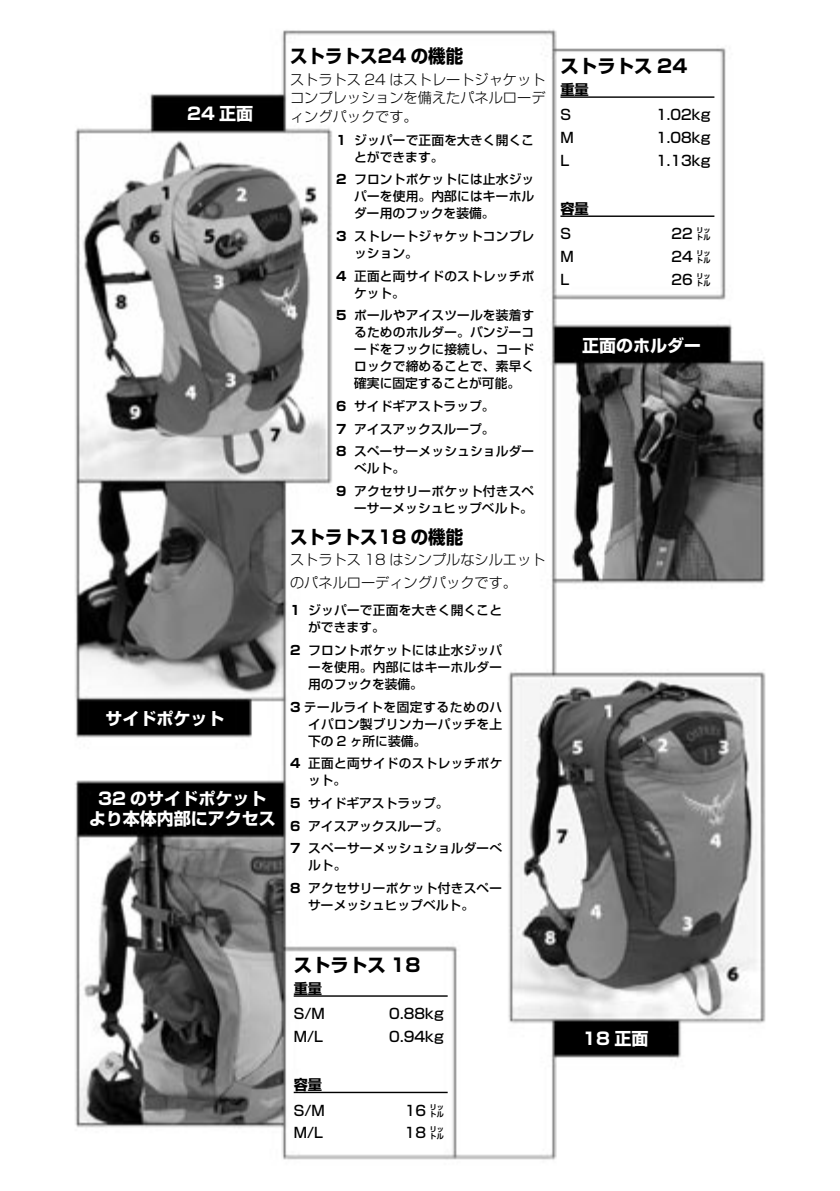
<style>
.page{position:relative;width:840px;height:1191px;background:#fff}
.page>*{position:absolute;margin:0;border:0;box-sizing:border-box;transform-origin:0 0}
.t1{font:700 18.4px "Shin Go";color:#000;scale:.95 1}
.t2{font:700 18.4px "Shin Go";color:#000}
.t3{font:700 17px "Shin Go";color:#fff}
.t4{font:300 14.2px/18.4px "Shin Go";color:#000;text-align:justify}
.t5{font:500 14.2px "Shin Go";color:#000}
.t6{font:700 14.2px "Shin Go";color:#000}
.t7{font:500 12.8px/17px "Shin Go";letter-spacing:.01em;color:#000}
.t8{font:700 12.8px "Shin Go";color:#000}
.s1{font-weight:700}
</style>
<div class="page">
<img style="left:75px;top:29px;width:691px;height:1131px">
<hr style="left:560px;top:96px;width:154px;height:2px;background:#000">
<hr style="left:560px;top:215px;width:154px;height:2px;background:#000">
<hr style="left:293px;top:995px;width:154px;height:1px;background:#000">
<hr style="left:293px;top:1091px;width:154px;height:2px;background:#000">
<p class="t3" style="left:187px;top:102px;width:67px">24 正面</p>
<p class="t3" style="left:105px;top:707px;width:121px">サイドポケット</p>
<p class="t3" style="left:98px;top:787px;width:170px">32 のサイドポケット</p>
<p class="t3" style="left:89px;top:807px;width:189px">より本体内部にアクセス</p>
<p class="t1" style="left:290px;top:44px;width:184px">ストラトス24 の機能</p>
<p class="t4" style="left:290px;top:70px;width:257px">ストラトス 24 はストレートジャケットコンプレッションを備えたパネルローディングパックです。</p>
<p class="t7" style="left:354px;top:131px;width:181px">ジッパーで正面を大きく開くこ</p>
<p class="t8" style="left:336px;top:131px;width:12px">1</p>
<p class="t8" style="left:336px;top:171px;width:12px">2</p>
<p class="t8" style="left:336px;top:227px;width:12px">3</p>
<p class="t8" style="left:336px;top:267px;width:12px">4</p>
<p class="t8" style="left:336px;top:307px;width:12px">5</p>
<p class="t8" style="left:336px;top:397px;width:12px">6</p>
<p class="t8" style="left:336px;top:420px;width:12px">7</p>
<p class="t8" style="left:336px;top:443px;width:12px">8</p>
<p class="t8" style="left:336px;top:483px;width:12px">9</p>
<p class="t7" style="left:354px;top:148px;width:91px">とができます。</p>
<p class="t7" style="left:354px;top:170px;width:181px">フロントポケットには止水ジッ</p>
<p class="t7" style="left:354px;top:187px;width:181px">パーを使用。内部にはキーホルダー用のフックを装備。</p>
<p class="t7" style="left:354px;top:227px;width:181px">ストレートジャケットコンプレ</p>
<p class="t7" style="left:354px;top:244px;width:65px">ッション。</p>
<p class="t7" style="left:354px;top:267px;width:181px">正面と両サイドのストレッチポ</p>
<p class="t7" style="left:354px;top:284px;width:52px">ケット。</p>
<p class="t7" style="left:354px;top:306px;width:181px">ポールやアイスツールを装着す</p>
<p class="t7" style="left:354px;top:323px;width:181px;text-align:justify">るためのホルダー。バンジーコードをフックに接続し、コードロックで締めることで、素早く確実に固定することが可能。</p>
<p class="t7" style="left:354px;top:397px;width:142px">サイドギアストラップ。</p>
<p class="t7" style="left:354px;top:420px;width:142px">アイスアックスループ。</p>
<p class="t7" style="left:354px;top:442px;width:181px">スペーサーメッシュショルダー</p>
<p class="t7" style="left:354px;top:459px;width:53px">べルト。</p>
<p class="t7" style="left:354px;top:482px;width:181px">アクセサリーポケット付きスペ</p>
<p class="t7" style="left:354px;top:499px;width:180px">ーサーメッシュヒップベルト。</p>
<p class="t1" style="left:290px;top:524px;width:184px">ストラトス18 の機能</p>
<p class="t4" style="left:290px;top:548px;width:257px;line-height:22.6px">ストラトス 18 はシンプルなシルエットのパネルローディングパックです。</p>
<p class="t7" style="left:308px;top:601px;width:196px">ジッパーで正面を大きく開くこと</p>
<p class="t8" style="left:290px;top:602px;width:12px">1</p>
<p class="t8" style="left:290px;top:641px;width:12px">2</p>
<p class="t7" style="left:308px;top:618px;width:78px">ができます。</p>
<p class="t7" style="left:308px;top:641px;width:196px">フロントポケットには止水ジッパ</p>
<p class="t7" style="left:308px;top:658px;width:195px">ーを使用。内部にはキーホルダー用のフックを装備。</p>
<p class="t7" style="left:308px;top:697px;width:196px;text-align:justify;text-indent:-18px"><span class="s1">3</span> テールライトを固定するためのハイパロン製ブリンカーパッチを上下の 2 ヶ所に装備。</p>
<p class="t7" style="left:308px;top:754px;width:196px">正面と両サイドのストレッチポケ</p>
<p class="t8" style="left:290px;top:755px;width:12px">4</p>
<p class="t8" style="left:290px;top:794px;width:12px">5</p>
<p class="t8" style="left:290px;top:817px;width:12px">6</p>
<p class="t8" style="left:290px;top:840px;width:12px">7</p>
<p class="t8" style="left:290px;top:879px;width:12px">8</p>
<p class="t7" style="left:308px;top:771px;width:39px">ット。</p>
<p class="t7" style="left:308px;top:794px;width:142px">サイドギアストラップ。</p>
<p class="t7" style="left:308px;top:817px;width:142px">アイスアックスループ。</p>
<p class="t7" style="left:308px;top:839px;width:196px">スペーサーメッシュショルダーべ</p>
<p class="t7" style="left:308px;top:856px;width:40px">ルト。</p>
<p class="t7" style="left:308px;top:879px;width:196px">アクセサリーポケット付きスペー</p>
<p class="t7" style="left:308px;top:896px;width:167px">サーメッシュヒップベルト。</p>
<p class="t2" style="left:560px;top:54px;width:128px">ストラトス 24</p>
<p class="t6" style="left:560px;top:80px;width:30px">重量</p>
<p class="t5" style="left:655px;top:106px;width:56px">1.02kg</p>
<p class="t5" style="left:560px;top:106px;width:12px">S</p>
<p class="t5" style="left:560px;top:128px;width:15px">M</p>
<p class="t5" style="left:655px;top:128px;width:56px">1.08kg</p>
<p class="t5" style="left:560px;top:151px;width:10px">L</p>
<p class="t6" style="left:560px;top:199px;width:30px">容量</p>
<p class="t5" style="left:655px;top:151px;width:56px">1.13kg</p>
<p class="t5" style="left:560px;top:225px;width:12px">S</p>
<p class="t5" style="left:671px;top:225px;width:41px">22㍑</p>
<p class="t5" style="left:560px;top:247px;width:15px">M</p>
<p class="t5" style="left:671px;top:247px;width:41px">24㍑</p>
<p class="t5" style="left:560px;top:270px;width:10px">L</p>
<p class="t5" style="left:671px;top:270px;width:41px">26㍑</p>
<p class="t3" style="left:581px;top:334px;width:121px">正面のホルダー</p>
<p class="t2" style="left:293px;top:952px;width:128px">ストラトス 18</p>
<p class="t6" style="left:293px;top:978px;width:30px">重量</p>
<p class="t5" style="left:389px;top:1004px;width:56px">0.88kg</p>
<p class="t5" style="left:293px;top:1004px;width:33px">S M/</p>
<p class="t5" style="left:293px;top:1027px;width:31px">M L/</p>
<p class="t6" style="left:293px;top:1075px;width:30px">容量</p>
<p class="t5" style="left:389px;top:1027px;width:56px">0.94kg</p>
<p class="t5" style="left:293px;top:1101px;width:33px">S M/</p>
<p class="t5" style="left:404px;top:1101px;width:41px">16㍑</p>
<p class="t5" style="left:293px;top:1123px;width:31px">M L/</p>
<p class="t5" style="left:404px;top:1123px;width:41px">18㍑</p>
<p class="t3" style="left:582px;top:1027px;width:67px">18正面</p>
</div>
